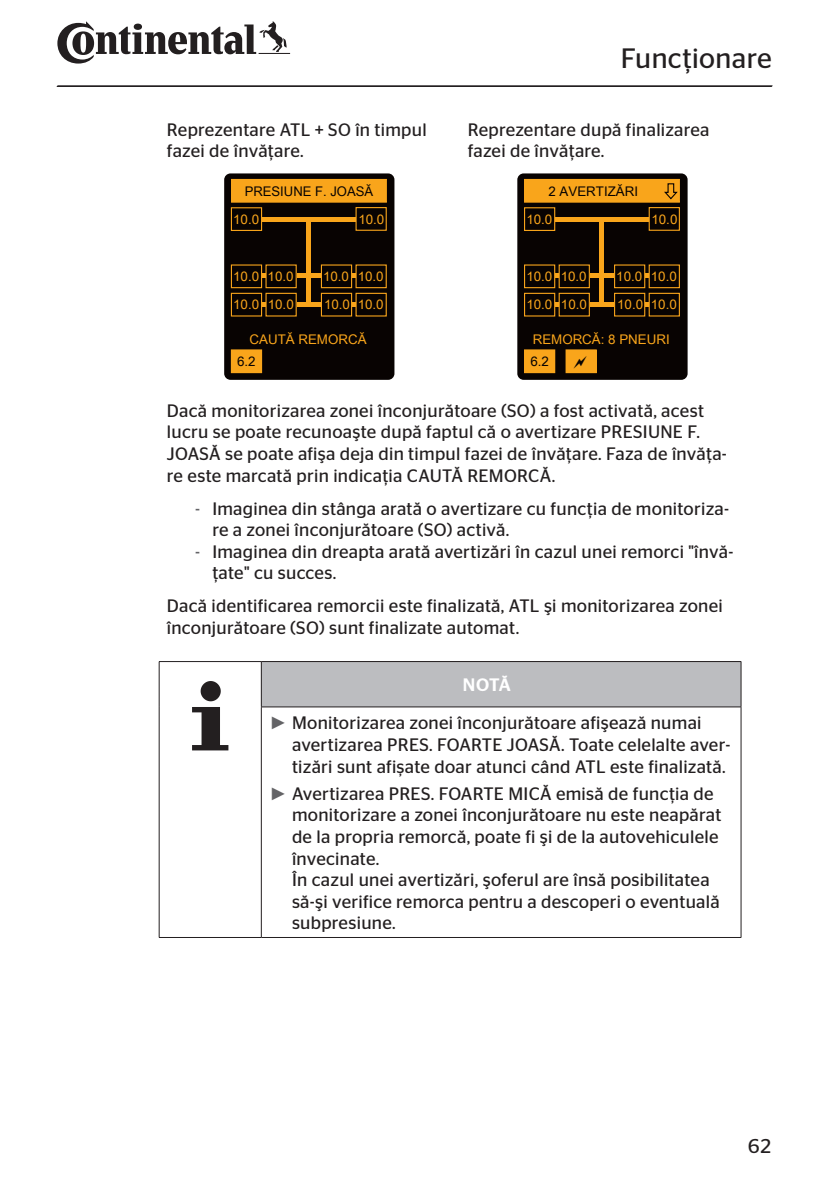
<style>
.page{position:relative;width:840px;height:1191px;background:#fff}
.page>*{position:absolute;margin:0;border:0;box-sizing:border-box;transform-origin:0 0}
.t1{font:28px "Continental Stag Sans";letter-spacing:.015em;color:#231f20}
.t2{font:20px "Continental Stag Sans";color:#231f20}
.t3{font:18px/21.6px "Continental Stag Sans";letter-spacing:.015em;color:#231f20}
.t4{font:13.4px "Arial Unicode MS";color:#f9a51b}
.t5{font:13.4px "Arial Unicode MS";color:#080302}
.s1{color:#636366}
.s2{font-weight:500;color:#fff}
.s3{font-family:"Arial";color:#636366}
</style>
<div class="page">
<hr style="left:57px;top:86px;width:714px;height:1px;background:#231f20">
<hr style="left:57px;top:85px;width:715px;height:1px;background:#231f20">
<svg style="left:57px;top:21px;width:233px;height:43px"></svg>
<div style="left:224px;top:173px;width:170px;height:207px;background:#080302;border-radius:6px"></div>
<hr style="left:245px;top:217px;width:127px;height:4px;background:#f9a51b">
<hr style="left:245px;top:274px;width:127px;height:4px;background:#f9a51b">
<div style="left:306px;top:217px;width:5px;height:61px;background:#f9a51b"></div>
<div style="left:231px;top:179px;width:155px;height:23px;background:#f9a51b"></div>
<div style="left:231px;top:179px;width:155px;height:24px;border:1px solid #f9a51b"></div>
<div style="left:231px;top:208px;width:30px;height:22px;background:#080302"></div>
<div style="left:231px;top:207px;width:31px;height:24px;border:1px solid #f9a51b"></div>
<div style="left:356px;top:265px;width:30px;height:23px;background:#080302"></div>
<div style="left:355px;top:264px;width:31px;height:24px;border:1px solid #f9a51b"></div>
<div style="left:321px;top:265px;width:30px;height:23px;background:#080302"></div>
<div style="left:321px;top:264px;width:31px;height:24px;border:1px solid #f9a51b"></div>
<div style="left:231px;top:265px;width:30px;height:23px;background:#080302"></div>
<div style="left:231px;top:264px;width:31px;height:24px;border:1px solid #f9a51b"></div>
<hr style="left:245px;top:302px;width:127px;height:4px;background:#f9a51b">
<div style="left:306px;top:245px;width:5px;height:61px;background:#f9a51b"></div>
<div style="left:356px;top:293px;width:30px;height:23px;background:#080302"></div>
<div style="left:355px;top:293px;width:31px;height:23px;border:1px solid #f9a51b"></div>
<div style="left:321px;top:293px;width:30px;height:23px;background:#080302"></div>
<div style="left:321px;top:293px;width:31px;height:23px;border:1px solid #f9a51b"></div>
<div style="left:231px;top:293px;width:30px;height:23px;background:#080302"></div>
<div style="left:231px;top:293px;width:31px;height:23px;border:1px solid #f9a51b"></div>
<div style="left:231px;top:350px;width:30px;height:22px;background:#f9a51b"></div>
<div style="left:231px;top:349px;width:31px;height:24px;border:1px solid #f9a51b"></div>
<div style="left:266px;top:293px;width:30px;height:23px;background:#080302"></div>
<div style="left:265px;top:293px;width:31px;height:23px;border:1px solid #f9a51b"></div>
<div style="left:356px;top:208px;width:30px;height:22px;background:#080302"></div>
<div style="left:355px;top:207px;width:31px;height:24px;border:1px solid #f9a51b"></div>
<div style="left:266px;top:265px;width:30px;height:23px;background:#080302"></div>
<div style="left:265px;top:264px;width:31px;height:24px;border:1px solid #f9a51b"></div>
<div style="left:517px;top:173px;width:170px;height:207px;background:#080302;border-radius:6px"></div>
<hr style="left:538px;top:217px;width:126px;height:4px;background:#f9a51b">
<hr style="left:538px;top:274px;width:126px;height:4px;background:#f9a51b">
<hr style="left:599px;top:217px;width:4px;height:61px;background:#f9a51b">
<div style="left:524px;top:179px;width:155px;height:23px;background:#f9a51b"></div>
<div style="left:523px;top:179px;width:156px;height:24px;border:1px solid #f9a51b"></div>
<div style="left:524px;top:208px;width:30px;height:22px;background:#080302"></div>
<div style="left:523px;top:207px;width:32px;height:24px;border:1px solid #f9a51b"></div>
<div style="left:648px;top:265px;width:31px;height:23px;background:#080302"></div>
<div style="left:648px;top:264px;width:31px;height:24px;border:1px solid #f9a51b"></div>
<div style="left:614px;top:265px;width:30px;height:23px;background:#080302"></div>
<div style="left:613px;top:264px;width:32px;height:24px;border:1px solid #f9a51b"></div>
<div style="left:524px;top:265px;width:30px;height:23px;background:#080302"></div>
<div style="left:523px;top:264px;width:32px;height:24px;border:1px solid #f9a51b"></div>
<hr style="left:538px;top:302px;width:126px;height:4px;background:#f9a51b">
<hr style="left:599px;top:245px;width:4px;height:61px;background:#f9a51b">
<div style="left:648px;top:293px;width:31px;height:23px;background:#080302"></div>
<div style="left:648px;top:293px;width:31px;height:23px;border:1px solid #f9a51b"></div>
<div style="left:614px;top:293px;width:30px;height:23px;background:#080302"></div>
<div style="left:613px;top:293px;width:32px;height:23px;border:1px solid #f9a51b"></div>
<div style="left:524px;top:293px;width:30px;height:23px;background:#080302"></div>
<div style="left:523px;top:293px;width:32px;height:23px;border:1px solid #f9a51b"></div>
<div style="left:524px;top:350px;width:30px;height:22px;background:#f9a51b"></div>
<div style="left:523px;top:349px;width:32px;height:24px;border:1px solid #f9a51b"></div>
<div style="left:559px;top:293px;width:30px;height:23px;background:#080302"></div>
<div style="left:558px;top:293px;width:31px;height:23px;border:1px solid #f9a51b"></div>
<div style="left:565px;top:350px;width:31px;height:22px;background:#f9a51b"></div>
<div style="left:565px;top:349px;width:31px;height:24px;border:1px solid #f9a51b"></div>
<svg style="left:664px;top:183px;width:14px;height:17px"></svg>
<div style="left:648px;top:208px;width:31px;height:22px;background:#080302"></div>
<div style="left:648px;top:207px;width:31px;height:24px;border:1px solid #f9a51b"></div>
<div style="left:559px;top:265px;width:30px;height:23px;background:#080302"></div>
<div style="left:558px;top:264px;width:31px;height:24px;border:1px solid #f9a51b"></div>
<div style="left:261px;top:661px;width:479px;height:46px;background:#bcbdc0"></div>
<hr style="left:159px;top:937px;width:102px;height:1px;background:#231f20">
<hr style="left:159px;top:661px;width:102px;height:1px;background:#231f20">
<hr style="left:159px;top:662px;width:1px;height:45px;background:#231f20">
<hr style="left:159px;top:707px;width:1px;height:230px;background:#231f20">
<hr style="left:261px;top:707px;width:1px;height:230px;background:#231f20">
<hr style="left:740px;top:707px;width:1px;height:230px;background:#231f20">
<hr style="left:261px;top:937px;width:479px;height:1px;background:#231f20">
<hr style="left:261px;top:661px;width:479px;height:1px;background:#231f20">
<hr style="left:261px;top:662px;width:1px;height:44px;background:#231f20">
<hr style="left:740px;top:662px;width:1px;height:44px;background:#231f20">
<hr style="left:261px;top:706px;width:479px;height:1px;background:#231f20">
<svg style="left:200px;top:681px;width:21px;height:20px"></svg>
<svg style="left:192px;top:707px;width:36px;height:43px"></svg>
<h1 class="t1" style="left:620px;top:42px;width:152px">Funcţionare</h1>
<p class="t3" style="left:167px;top:119px;width:261px">Reprezentare ATL + SO în timpul fazei de învăţare.</p>
<p class="t3" style="left:467px;top:119px;width:243px">Reprezentare după finalizarea fazei de învăţare.</p>
<p class="t5" style="left:244px;top:181px;width:130px">PRESIUNE F. JOASĂ</p>
<p class="t5" style="left:548px;top:181px;width:91px">2 AVERTIZĂRI</p>
<p class="t4" style="left:233px;top:209px;width:27px">10.0</p>
<p class="t4" style="left:358px;top:209px;width:27px">10.0</p>
<p class="t4" style="left:526px;top:209px;width:27px">10.0</p>
<p class="t4" style="left:651px;top:209px;width:27px">10.0</p>
<p class="t4" style="left:233px;top:266px;width:27px">10.0</p>
<p class="t4" style="left:323px;top:266px;width:62px">10.0 10.0</p>
<p class="t4" style="left:233px;top:295px;width:27px">10.0</p>
<p class="t4" style="left:267px;top:266px;width:27px">10.0</p>
<p class="t4" style="left:268px;top:295px;width:27px">10.0</p>
<p class="t4" style="left:357px;top:295px;width:27px">10.0</p>
<p class="t4" style="left:324px;top:295px;width:27px">10.0</p>
<p class="t4" style="left:526px;top:266px;width:27px">10.0</p>
<p class="t4" style="left:616px;top:266px;width:62px">10.0 10.0</p>
<p class="t4" style="left:526px;top:295px;width:27px">10.0</p>
<p class="t4" style="left:560px;top:266px;width:27px">10.0</p>
<p class="t4" style="left:560px;top:295px;width:27px">10.0</p>
<p class="t4" style="left:650px;top:295px;width:27px">10.0</p>
<p class="t4" style="left:616px;top:295px;width:27px">10.0</p>
<p class="t4" style="left:249px;top:330px;width:118px">CAUTĂ REMORCĂ</p>
<p class="t4" style="left:532px;top:330px;width:138px">REMORCĂ: 8 PNEURI</p>
<p class="t5" style="left:237px;top:351px;width:20px">6.2</p>
<p class="t5" style="left:530px;top:351px;width:20px">6.2</p>
<p class="t3" style="left:167px;top:399px;width:561px">Dacă monitorizarea zonei înconjurătoare (SO) a fost activată, acest lucru se poate recunoaşte după faptul că o avertizare PRESIUNE F.<br>JOASĂ se poate afişa deja din timpul fazei de învăţare. Faza de învăţa&shy;re este marcată prin indicaţia CAUTĂ REMORCĂ.</p>
<p class="t3" style="left:212px;top:497px;width:518px;text-indent:-17px"><span class="s1">-</span> Imaginea din stânga arată o avertizare cu funcţia de monitoriza&shy;re a zonei înconjurătoare (SO) activă.</p>
<p class="t3" style="left:212px;top:540px;width:522px;text-indent:-17px"><span class="s1">-</span> Imaginea din dreapta arată avertizări în cazul unei remorci "învă&shy;ţate" cu succes.</p>
<p class="t3" style="left:167px;top:595px;width:557px">Dacă identificarea remorcii este finalizată, ATL şi monitorizarea zonei înconjurătoare (SO) sunt finalizate automat.</p>
<p class="t3" style="left:269px;top:666px;width:433px;line-height:37.8px;text-align:center"><span class="s2">NOTĂ<br></span><span class="s3">►</span> Monitorizarea zonei înconjurătoare afişează numai</p>
<p class="t3" style="left:292px;top:733px;width:439px">avertizarea PRES. FOARTE JOASĂ. Toate celelalte aver&shy;tizări sunt afișate doar atunci când ATL este finalizată.</p>
<p class="t3" style="left:292px;top:782px;width:430px;text-indent:-23px"><span class="s3">►</span> Avertizarea PRES. FOARTE MICĂ emisă de funcţia de monitorizare a zonei înconjurătoare nu este neapărat de la propria remorcă, poate fi şi de la autovehiculele învecinate.<br>În cazul unei avertizări, şoferul are însă posibilitatea să-şi verifice remorca pentru a descoperi o eventuală subpresiune.</p>
<p class="t2" style="left:747px;top:1134px;width:25px">62</p>
</div>
